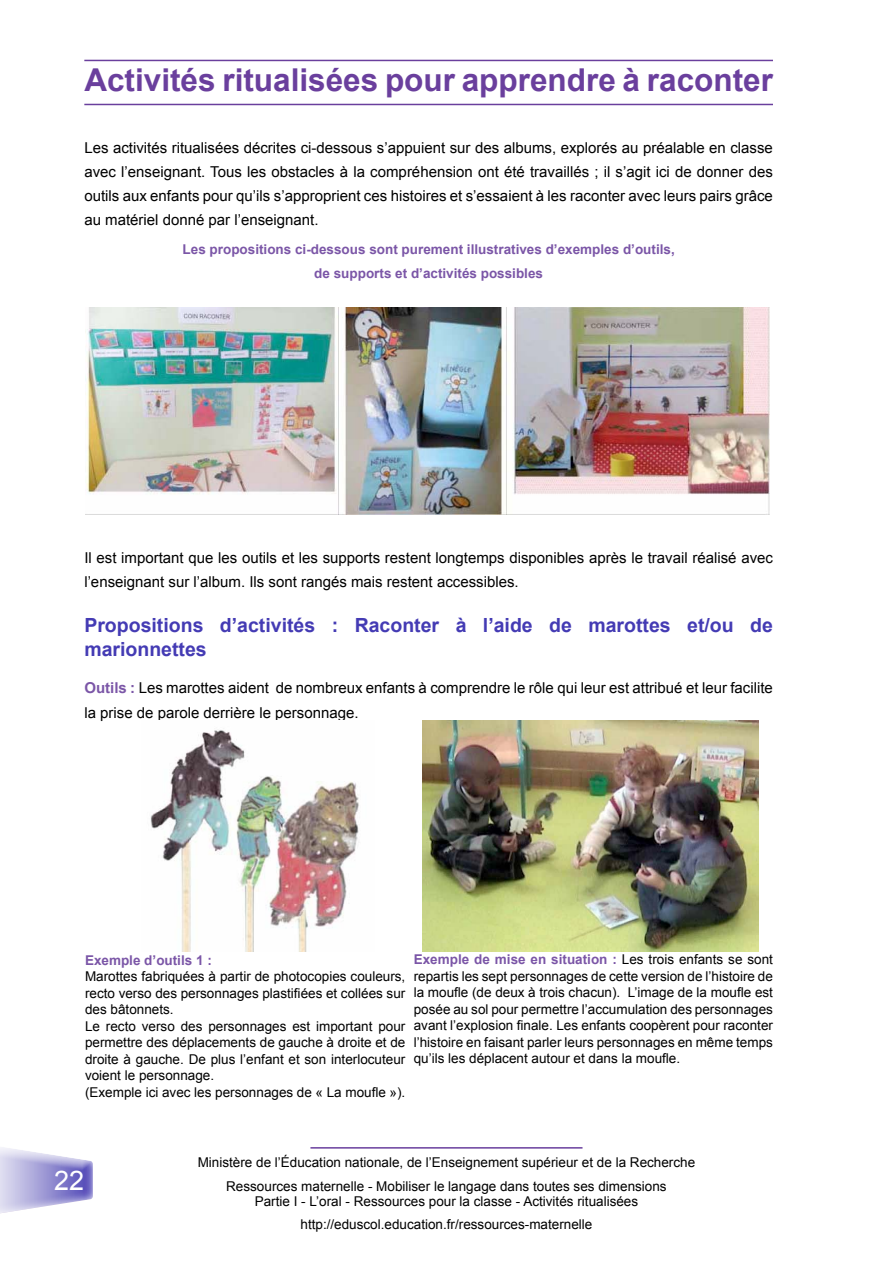
<style>
.page{position:relative;width:893px;height:1263px;background:#fff}
.page>*{position:absolute;margin:0;border:0;box-sizing:border-box;transform-origin:0 0}
.t1{font:700 31.5px "Arial";color:#6a3f9d}
.t2{font:27px "Arial";color:#fff}
.t3{font:700 19.5px/24px "Arial";color:#443bb4}
.t4{font:15px/24px "Arial";color:#000}
.t5{font:13.5px/16.5px "Arial";color:#000;text-align:center}
.t6{font:700 13.5px/24px "Arial";color:#7b56a7;text-align:center}
.s1{font-weight:700;color:#7b56a7}
</style>
<div class="page">
<div style="left:0;top:1154px;width:104px;height:63px;background:#6a3f9d;opacity:.75"></div>
<hr style="left:310px;top:1147px;width:272px;height:1px;background:#6a3f9d">
<hr style="left:84px;top:60px;width:689px;height:1px;background:#6a3f9d">
<hr style="left:84px;top:104px;width:689px;height:1px;background:#6a3f9d">
<img style="left:150px;top:730px;width:209px;height:222px">
<img style="left:422px;top:720px;width:337px;height:232px">
<img style="left:87px;top:307px;width:682px;height:207px">
<h1 class="t1" style="left:84px;top:59px;width:690px">Activités ritualisées pour apprendre à raconter</h1>
<p class="t4" style="left:84px;top:136px;width:690px;text-align:justify">Les activités ritualisées décrites ci-dessous s’appuient sur des albums, explorés au préalable en classe avec l’enseignant. Tous les obstacles à la compréhension ont été travaillés ; il s’agit ici de donner des outils aux enfants pour qu’ils s’approprient ces histoires et s’essaient à les raconter avec leurs pairs grâce au matériel donné par l’enseignant.</p>
<p class="t6" style="left:183px;top:237px;width:494px">Les propositions ci-dessous sont purement illustratives d’exemples d’outils, de supports et d’activités possibles</p>
<p class="t4" style="left:84px;top:546px;width:690px">Il est important que les outils et les supports restent longtemps disponibles après le travail réalisé avec l’enseignant sur l’album. Ils sont rangés mais restent accessibles.</p>
<h3 class="t3" style="left:84px;top:614px;width:690px">Propositions d’activités : Raconter à l’aide de marottes et/ou de marionnettes</h3>
<p class="t4" style="left:84px;top:675px;width:690px;line-height:25.2px"><span class="s1">Outils :</span> Les marottes aident de nombreux enfants à comprendre le rôle qui leur est attribué et leur facilite la prise de parole derrière le personnage.</p>
<p class="t6" style="left:85px;top:948px;width:128px">Exemple d’outils 1 :</p>
<p class="t5" style="left:85px;top:968px;width:322px;text-align:left">Marottes fabriquées à partir de photocopies couleurs, recto verso des personnages plastifiées et collées sur des bâtonnets.<br>Le recto verso des personnages est important pour permettre des déplacements de gauche à droite et de droite à gauche. De plus l’enfant et son interlocuteur voient le personnage.<br>(Exemple ici avec les personnages de « La moufle »).</p>
<p class="t5" style="left:414px;top:951px;width:361px;text-align:justify"><span class="s1">Exemple de mise en situation :</span> Les trois enfants se sont repartis les sept personnages de cette version de l’histoire de la moufle (de deux à trois chacun). L’image de la moufle est posée au sol pour permettre l’accumulation des personnages avant l’explosion finale. Les enfants coopèrent pour raconter l’histoire en faisant parler leurs personnages en même temps qu’ils les déplacent autour et dans la moufle.</p>
<h2 class="t2" style="left:54px;top:1162px;width:32px">22</h2>
<p class="t5" style="left:198px;top:1151px;width:499px;line-height:23.5px">Ministère de l’Éducation nationale, de l’Enseignement supérieur et de la Recherche<br>Ressources maternelle - Mobiliser le langage dans toutes ses dimensions</p>
<p class="t5" style="left:255px;top:1189px;width:385px;line-height:23.5px">Partie I - L’oral - Ressources pour la classe - Activités ritualisées http://eduscol.education.fr/ressources-maternelle</p>
</div>
